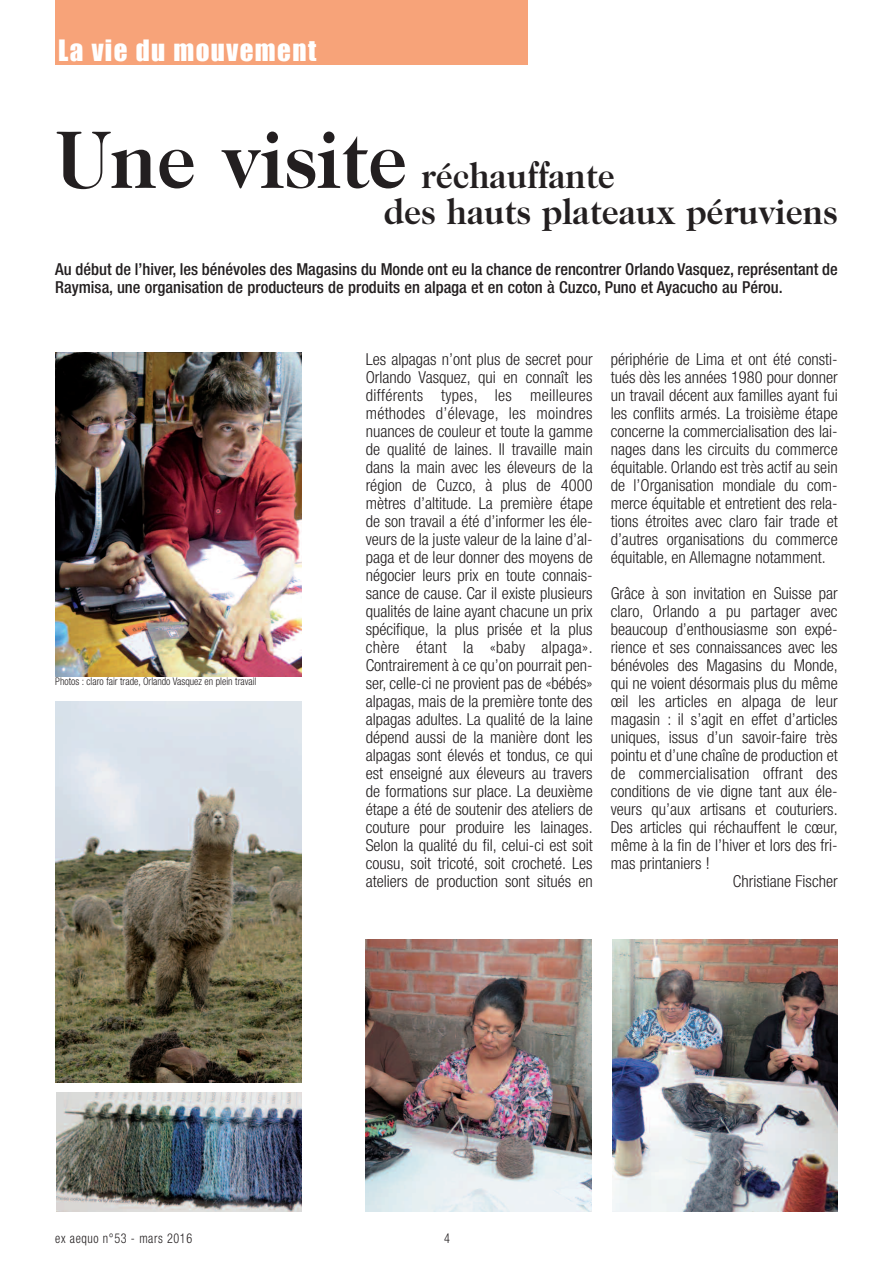
<style>
.page{position:relative;width:893px;height:1263px;background:#fff}
.page>*{position:absolute;margin:0;border:0;box-sizing:border-box;transform-origin:0 0}
.t1{font:700 82.5px "Caslon Two Twenty Four";color:#231f20;scale:.95 1}
.t2{font:700 36px/36px "Caslon Two Twenty Four";color:#231f20;scale:.95 1}
.t3{font:27px "Impact";letter-spacing:.055em;color:#fff}
.t4{font:300 condensed 16.5px/18px "Helvetica Neue";color:#231f20;text-align:justify}
.t5{font:500 condensed 16.5px/18px "Helvetica Neue";color:#231f20}
.t6{font:300 condensed 16.5px "Helvetica Neue";letter-spacing:.02em;color:#231f20}
.t7{font:300 condensed 13.5px "Helvetica Neue";letter-spacing:.05em;color:#231f20;scale:.9 1}
.t8{font:300 condensed 10.5px "Helvetica Neue";color:#231f20;scale:.95 1}
</style>
<div class="page">
<div style="left:55px;top:0;width:472px;height:65px;background:#f7a379"></div>
<img style="left:55px;top:702px;width:247px;height:381px">
<img style="left:366px;top:939px;width:225px;height:273px">
<img style="left:55px;top:353px;width:247px;height:323px">
<img style="left:612px;top:939px;width:226px;height:273px">
<img style="left:57px;top:1092px;width:245px;height:120px">
<h3 class="t3" style="left:58px;top:34px;width:260px">La vie du mouvement</h3>
<h1 class="t1" style="left:55px;top:128px;width:372px">Une visite</h1>
<h2 class="t2" style="left:384px;top:160px;width:479px;text-indent:38px">réchauffante<br>des hauts plateaux péruviens</h2>
<p class="t5" style="left:55px;top:262px;width:784px">Au début de l’hiver, les bénévoles des Magasins du Monde ont eu la chance de rencontrer Orlando Vasquez, représentant de<br>Raymisa, une organisation de producteurs de produits en alpaga et en coton à Cuzco, Puno et Ayacucho au Pérou.</p>
<p class="t8" style="left:55px;top:678px;width:213px">Photos : claro fair trade, Orlando Vasquez en plein travail</p>
<p class="t4" style="left:366px;top:351px;width:228px">Les alpagas n’ont plus de secret pour Orlando Vasquez, qui en connaît les différents types, les meilleures méthodes d’élevage, les moindres nuances de couleur et toute la gamme de qualité de laines. Il travaille main dans la main avec les éleveurs de la région de Cuzco, à plus de 4000 mètres d’altitude. La première étape de son travail a été d’informer les éle&shy;veurs de la juste valeur de la laine d’al&shy;paga et de leur donner des moyens de négocier leurs prix en toute connais&shy;sance de cause. Car il existe plusieurs qualités de laine ayant chacune un prix spécifique, la plus prisée et la plus chère étant la «baby alpaga».<br>Contrairement à ce qu’on pourrait pen&shy;ser, celle-ci ne provient pas de «bébés» alpagas, mais de la première tonte des alpagas adultes. La qualité de la laine dépend aussi de la manière dont les alpagas sont élevés et tondus, ce qui est enseigné aux éleveurs au travers de formations sur place. La deuxième étape a été de soutenir des ateliers de couture pour produire les lainages.<br>Selon la qualité du fil, celui-ci est soit cousu, soit tricoté, soit crocheté. Les ateliers de production sont situés en</p>
<p class="t4" style="left:611px;top:351px;width:228px">périphérie de Lima et ont été consti&shy;tués dès les années 1980 pour donner un travail décent aux familles ayant fui les conflits armés. La troisième étape concerne la commercialisation des lai&shy;nages dans les circuits du commerce équitable. Orlando est très actif au sein de l’Organisation mondiale du com&shy;merce équitable et entretient des rela&shy;tions étroites avec claro fair trade et d’autres organisations du commerce équitable, en Allemagne notamment.</p>
<p class="t4" style="left:611px;top:585px;width:228px">Grâce à son invitation en Suisse par</p>
<p class="t4" style="left:611px;top:603px;width:228px">claro, Orlando a pu partager avec</p>
<p class="t4" style="left:611px;top:621px;width:228px">beaucoup d’enthousiasme son expé-</p>
<p class="t4" style="left:611px;top:639px;width:228px">rience et ses connaissances avec les</p>
<p class="t4" style="left:611px;top:657px;width:228px">bénévoles des Magasins du Monde,</p>
<p class="t4" style="left:611px;top:675px;width:228px">qui ne voient désormais plus du même</p>
<p class="t4" style="left:611px;top:693px;width:228px">œil les articles en alpaga de leur</p>
<p class="t4" style="left:611px;top:711px;width:228px">magasin : il s’agit en effet d’articles</p>
<p class="t4" style="left:611px;top:729px;width:228px">uniques, issus d’un savoir-faire très</p>
<p class="t4" style="left:611px;top:747px;width:228px">pointu et d’une chaîne de production et</p>
<p class="t6" style="left:611px;top:767px;width:228px">de commercialisation offrant des</p>
<p class="t4" style="left:611px;top:783px;width:228px">conditions de vie digne tant aux éle-</p>
<p class="t4" style="left:611px;top:801px;width:228px">veurs qu’aux artisans et couturiers.</p>
<p class="t4" style="left:611px;top:819px;width:228px">Des articles qui réchauffent le cœur,</p>
<p class="t4" style="left:611px;top:837px;width:228px">même à la fin de l’hiver et lors des fri-</p>
<p class="t4" style="left:611px;top:855px;width:101px">mas printaniers !</p>
<p class="t4" style="left:733px;top:873px;width:106px">Christiane Fischer</p>
<p class="t7" style="left:55px;top:1233px;width:154px">ex aequo n°53 - mars 2016</p>
<p class="t7" style="left:444px;top:1233px;width:8px">4</p>
</div>
